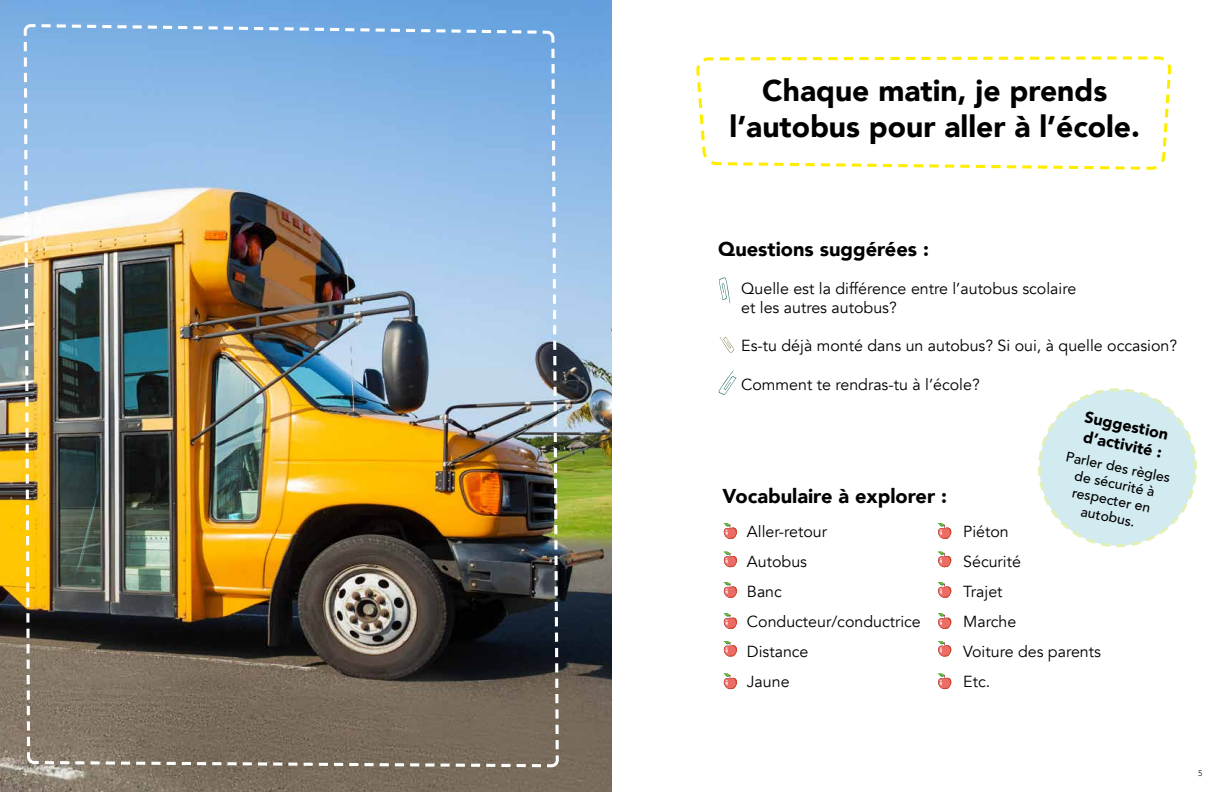
<style>
.page{position:relative;width:1224px;height:792px;background:#fff}
.page>*{position:absolute;margin:0;border:0;box-sizing:border-box;transform-origin:0 0}
.t1{font:900 30px/36px "Avenir";color:#000;text-align:center}
.t2{font:900 20px "Avenir";color:#000}
.t3{font:16px/19.2px "Avenir";color:#000}
.t4{font:900 16px/19.2px "Avenir";color:#000}
.t5{font:500 14px/16.8px "Avenir";color:#000;text-align:center}
.t6{font:300 8px "Avenir";color:#fff}
.t7{font:300 8px "Avenir";color:#000}
</style>
<div class="page">
<svg style="left:696px;top:56px;width:476px;height:114px"></svg>
<img style="left:0;top:0;width:612px;height:792px">
<img style="left:22px;top:23px;width:538px;height:746px">
<svg style="left:723px;top:523px;width:14px;height:16px"></svg>
<svg style="left:938px;top:523px;width:13px;height:16px"></svg>
<svg style="left:723px;top:551px;width:14px;height:17px"></svg>
<svg style="left:938px;top:551px;width:13px;height:17px"></svg>
<svg style="left:723px;top:582px;width:14px;height:16px"></svg>
<svg style="left:938px;top:582px;width:13px;height:16px"></svg>
<svg style="left:723px;top:613px;width:14px;height:16px"></svg>
<svg style="left:938px;top:613px;width:13px;height:16px"></svg>
<svg style="left:723px;top:641px;width:14px;height:16px"></svg>
<svg style="left:938px;top:641px;width:13px;height:16px"></svg>
<svg style="left:723px;top:673px;width:14px;height:17px"></svg>
<svg style="left:938px;top:673px;width:13px;height:17px"></svg>
<svg style="left:719px;top:277px;width:11px;height:26px"></svg>
<svg style="left:719px;top:370px;width:17px;height:25px"></svg>
<svg style="left:720px;top:337px;width:14px;height:16px"></svg>
<svg style="left:1038px;top:388px;width:159px;height:160px"></svg>
<p class="t1" style="left:730px;top:72px;width:412px">Chaque matin, je prends l’autobus pour aller à l’école.</p>
<p class="t2" style="left:718px;top:232px;width:212px">Questions suggérées :</p>
<p class="t3" style="left:741px;top:279px;width:337px">Quelle est la différence entre l’autobus scolaire et les autres autobus?</p>
<p class="t3" style="left:741px;top:337px;width:437px">Es-tu déjà monté dans un autobus? Si oui, à quelle occasion?</p>
<p class="t3" style="left:741px;top:375px;width:240px">Comment te rendras-tu à l’école?</p>
<p class="t2" style="left:723px;top:478px;width:226px">Vocabulaire à explorer :</p>
<p class="t3" style="left:747px;top:522px;width:82px">Aller-retour</p>
<p class="t3" style="left:747px;top:552px;width:62px">Autobus</p>
<p class="t3" style="left:747px;top:582px;width:36px">Banc</p>
<p class="t3" style="left:747px;top:607px;width:175px;line-height:30px">Conducteur/conductrice<br>Distance</p>
<p class="t3" style="left:747px;top:672px;width:44px">Jaune</p>
<p class="t4" style="left:1087px;top:407px;width:86px;rotate:12deg">Suggestion d’activité :</p>
<p class="t5" style="left:1068px;top:447px;width:108px;rotate:12deg">Parler des règles de sécurité à respecter en autobus.</p>
<p class="t3" style="left:963px;top:522px;width:47px">Piéton</p>
<p class="t3" style="left:963px;top:552px;width:59px">Sécurité</p>
<p class="t3" style="left:963px;top:582px;width:41px">Trajet</p>
<p class="t3" style="left:963px;top:612px;width:55px">Marche</p>
<p class="t3" style="left:963px;top:642px;width:139px">Voiture des parents</p>
<p class="t3" style="left:963px;top:672px;width:28px">Etc.</p>
<p class="t6" style="left:23px;top:768px;width:6px">4</p>
<p class="t7" style="left:1198px;top:768px;width:6px">5</p>
</div>
